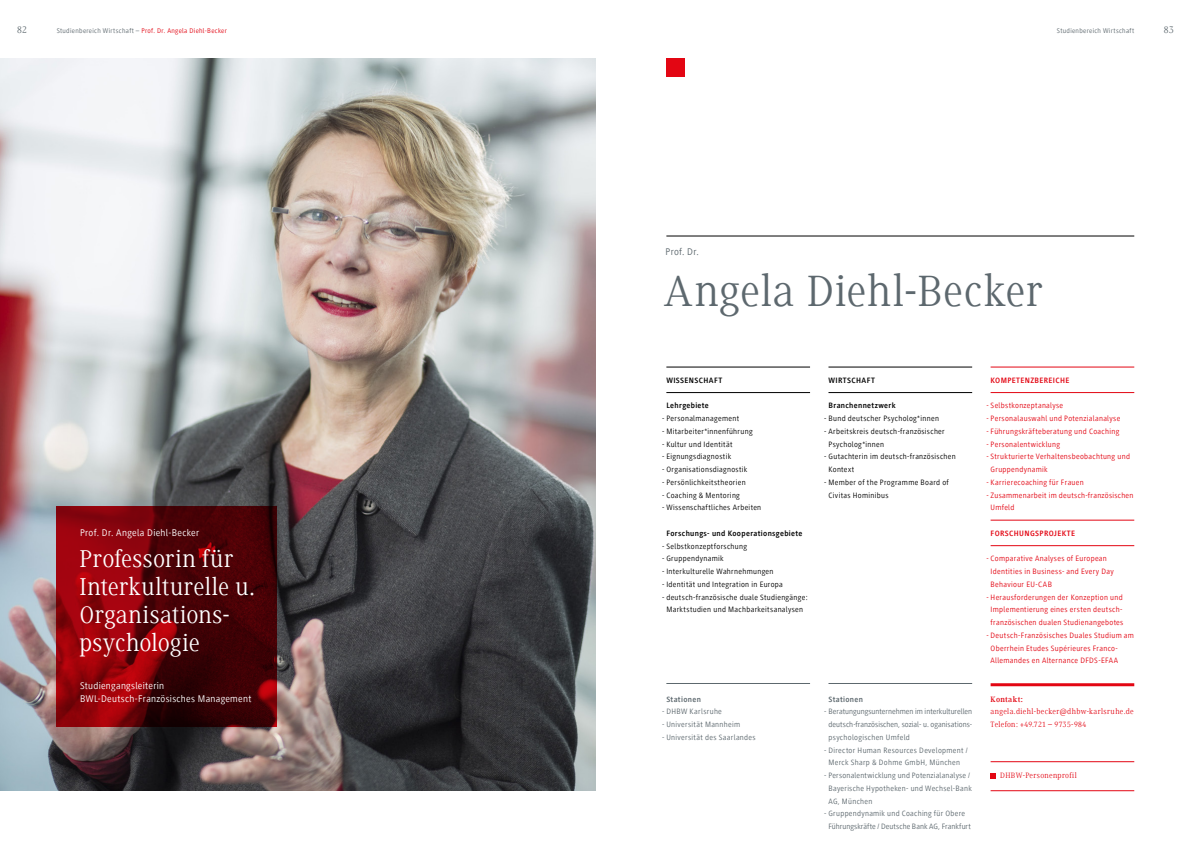
<style>
.page{position:relative;width:1191px;height:842px;background:#fff}
.page>*{position:absolute;margin:0;border:0;box-sizing:border-box;transform-origin:0 0}
.t1{font:45px "Generis Serif Com";letter-spacing:.02em;color:#5d686e}
.t2{font:25px/28px "Generis Serif Com";letter-spacing:.015em;color:#fff}
.t3{font:10px/12.8px "Generis Sans Com";letter-spacing:.03em;color:#fff}
.t4{font:10px "Generis Sans Com";letter-spacing:.03em;color:#5d686e}
.t5{font:10px "Generis Serif Com";color:#5d686e}
.t6{font:8px/12.8px "Generis Sans Com";letter-spacing:.04em;color:#000}
.t7{font:8px/12.8px "Generis Sans Com";letter-spacing:.04em;color:#e30613}
.t8{font:8px/12.8px "Generis Sans Com";letter-spacing:.035em;color:#5d686e}
.t9{font:700 8px "Generis Sans Com";letter-spacing:.04em;color:#000}
.t10{font:8px/12.8px "Generis Serif Com";letter-spacing:.045em;color:#e30613}
.t11{font:700 8px "Generis Sans Com";letter-spacing:.045em;color:#e30613}
.t12{font:700 8px "Generis Sans Com";letter-spacing:.04em;color:#5d686e}
.t13{font:700 8px "Generis Serif Com";letter-spacing:.04em;color:#e30613}
.t14{font:7px "Generis Sans Com";letter-spacing:.045em;color:#e30613}
.t15{font:7px "Generis Sans Com";letter-spacing:.045em;color:#5d686e}
.s1{color:#5d686e}
</style>
<div class="page">
<div style="left:666px;top:58px;width:18px;height:19px;background:#e30613"></div>
<hr style="left:666px;top:236px;width:468px;height:1px;background:#000">
<hr style="left:828px;top:683px;width:144px;height:1px;background:#5d686e">
<hr style="left:666px;top:683px;width:144px;height:1px;background:#5d686e">
<hr style="left:666px;top:367px;width:144px;height:1px;background:#000">
<hr style="left:666px;top:392px;width:144px;height:1px;background:#000">
<hr style="left:828px;top:367px;width:144px;height:1px;background:#000">
<hr style="left:828px;top:392px;width:144px;height:1px;background:#000">
<hr style="left:990px;top:683px;width:144px;height:3px;background:#e30613">
<hr style="left:990px;top:761px;width:144px;height:1px;background:#e30613">
<svg style="left:990px;top:773px;width:6px;height:5px"></svg>
<hr style="left:990px;top:790px;width:144px;height:1px;background:#e30613">
<img style="left:0;top:58px;width:595px;height:733px">
<svg style="left:57px;top:507px;width:220px;height:220px;background:#660208"></svg>
<hr style="left:990px;top:367px;width:144px;height:1px;background:#e30613">
<hr style="left:990px;top:392px;width:144px;height:1px;background:#e30613">
<hr style="left:990px;top:520px;width:144px;height:1px;background:#e30613">
<hr style="left:990px;top:545px;width:144px;height:1px;background:#e30613">
<p class="t5" style="left:17px;top:24px;width:11px">82</p>
<p class="t15" style="left:1057px;top:27px;width:79px">Studienbereich Wirtschaft</p>
<p class="t5" style="left:1163px;top:24px;width:12px">83</p>
<p class="t14" style="left:57px;top:27px;width:172px"><span class="s1">Studienbereich Wirtschaft –</span> Prof. Dr. Angela Diehl-Becker</p>
<p class="t3" style="left:80px;top:526px;width:121px">Prof. Dr. Angela Diehl-Becker</p>
<h2 class="t2" style="left:79px;top:545px;width:177px">Professorin für<br>Interkulturelle u.<br>Organisations&shy;psychologie</h2>
<p class="t3" style="left:80px;top:679px;width:173px">Studiengangsleiterin<br>BWL-Deutsch-Französisches Management</p>
<p class="t4" style="left:665px;top:246px;width:35px">Prof. Dr.</p>
<h1 class="t1" style="left:664px;top:266px;width:380px">Angela Diehl-Becker</h1>
<p class="t9" style="left:666px;top:376px;width:57px">WISSENSCHAFT</p>
<p class="t9" style="left:666px;top:401px;width:44px">Lehrgebiete</p>
<p class="t6" style="left:662px;top:412px;width:78px">- Personalmanagement</p>
<p class="t6" style="left:662px;top:425px;width:92px">- Mitarbeiter*innenführung</p>
<p class="t6" style="left:662px;top:437px;width:72px">- Kultur und Identität</p>
<p class="t6" style="left:662px;top:450px;width:71px">- Eignungsdiagnostik</p>
<p class="t6" style="left:662px;top:463px;width:87px">- Organisationsdiagnostik</p>
<p class="t6" style="left:662px;top:476px;width:85px">- Persönlichkeitstheorien</p>
<p class="t6" style="left:662px;top:488px;width:79px">- Coaching &amp; Mentoring</p>
<p class="t6" style="left:662px;top:501px;width:101px">- Wissenschaftliches Arbeiten</p>
<p class="t9" style="left:666px;top:529px;width:137px">Forschungs- und Kooperationsgebiete</p>
<p class="t6" style="left:662px;top:539px;width:86px">- Selbstkonzeptforschung</p>
<p class="t6" style="left:662px;top:552px;width:63px">- Gruppendynamik</p>
<p class="t6" style="left:662px;top:565px;width:113px">- Interkulturelle Wahrnehmungen</p>
<p class="t6" style="left:662px;top:578px;width:122px">- Identität und Integration in Europa</p>
<p class="t6" style="left:662px;top:590px;width:147px;text-align:center">- deutsch-französische duale Studiengänge:<br>Marktstudien und Machbarkeitsanalysen</p>
<p class="t12" style="left:666px;top:695px;width:36px">Stationen</p>
<p class="t8" style="left:662px;top:705px;width:61px">- DHBW Karlsruhe</p>
<p class="t8" style="left:662px;top:718px;width:80px">- Universität Mannheim</p>
<p class="t8" style="left:662px;top:731px;width:95px">- Universität des Saarlandes</p>
<p class="t9" style="left:828px;top:376px;width:48px">WIRTSCHAFT</p>
<p class="t9" style="left:828px;top:401px;width:69px">Branchennetzwerk</p>
<p class="t6" style="left:824px;top:412px;width:116px">- Bund deutscher Psycholog*innen</p>
<p class="t6" style="left:828px;top:425px;width:118px;text-indent:-4px">- Arbeitskreis deutsch-französischer<br>Psycholog*innen</p>
<p class="t6" style="left:828px;top:450px;width:129px;text-indent:-4px">- Gutachterin im deutsch-französischen<br>Kontext</p>
<p class="t6" style="left:828px;top:476px;width:122px;text-indent:-4px">- Member of the Programme Board of<br>Civitas Hominibus</p>
<p class="t12" style="left:828px;top:695px;width:36px">Stationen</p>
<p class="t8" style="left:828px;top:705px;width:145px;text-align:justify;text-indent:-4px">- Beratungungsunternehmen im interkulturellen deutsch-französischen, sozial- u. oganisations&shy;psychologischen Umfeld</p>
<p class="t8" style="left:824px;top:744px;width:145px;text-align:center">- Director Human Resources Development /<br>Merck Sharp &amp; Dohme GmbH, München</p>
<p class="t8" style="left:828px;top:769px;width:145px;text-indent:-4px">- Personalentwicklung und Potenzialanalyse /<br>Bayerische Hypotheken- und Wechsel-Bank<br>AG, München</p>
<p class="t8" style="left:828px;top:807px;width:144px;text-indent:-4px">- Gruppendynamik und Coaching für Obere<br>Führungskräfte / Deutsche Bank AG, Frankfurt</p>
<p class="t11" style="left:990px;top:376px;width:80px">KOMPETENZBEREICHE</p>
<p class="t7" style="left:986px;top:399px;width:78px">- Selbstkonzeptanalyse</p>
<p class="t7" style="left:986px;top:412px;width:135px">- Personalauswahl und Potenzialanalyse</p>
<p class="t7" style="left:986px;top:425px;width:134px">- Führungskräfteberatung und Coaching</p>
<p class="t7" style="left:986px;top:437px;width:75px">- Personalentwicklung</p>
<p class="t7" style="left:990px;top:450px;width:141px;text-indent:-4px">- Strukturierte Verhaltensbeobachtung und<br>Gruppendynamik</p>
<p class="t7" style="left:986px;top:476px;width:99px">- Karrierecoaching für Frauen</p>
<p class="t7" style="left:990px;top:488px;width:144px;text-indent:-4px">- Zusammenarbeit im deutsch-französischen<br>Umfeld</p>
<p class="t11" style="left:990px;top:529px;width:86px">FORSCHUNGSPROJEKTE</p>
<p class="t7" style="left:990px;top:552px;width:125px;text-indent:-4px">- Comparative Analyses of European<br>Identities in Business- and Every Day<br>Behaviour EU-CAB</p>
<p class="t7" style="left:986px;top:591px;width:139px;text-align:center">- Herausforderungen der Konzeption und<br>Implementierung eines ersten deutsch&shy;französischen dualen Studienangebotes</p>
<p class="t7" style="left:990px;top:629px;width:145px;text-indent:-4px">- Deutsch-Französisches Duales Studium am<br>Oberrhein Etudes Supérieures Franco-<br>Allemandes en Alternance DFDS-EFAA</p>
<p class="t13" style="left:990px;top:694px;width:34px">Kontakt:</p>
<p class="t10" style="left:990px;top:705px;width:145px">angela.diehl-becker@dhbw-karlsruhe.de<br>Telefon: +49.721 – 9735-984</p>
<p class="t10" style="left:1000px;top:769px;width:78px">DHBW-Personenprofil</p>
</div>
